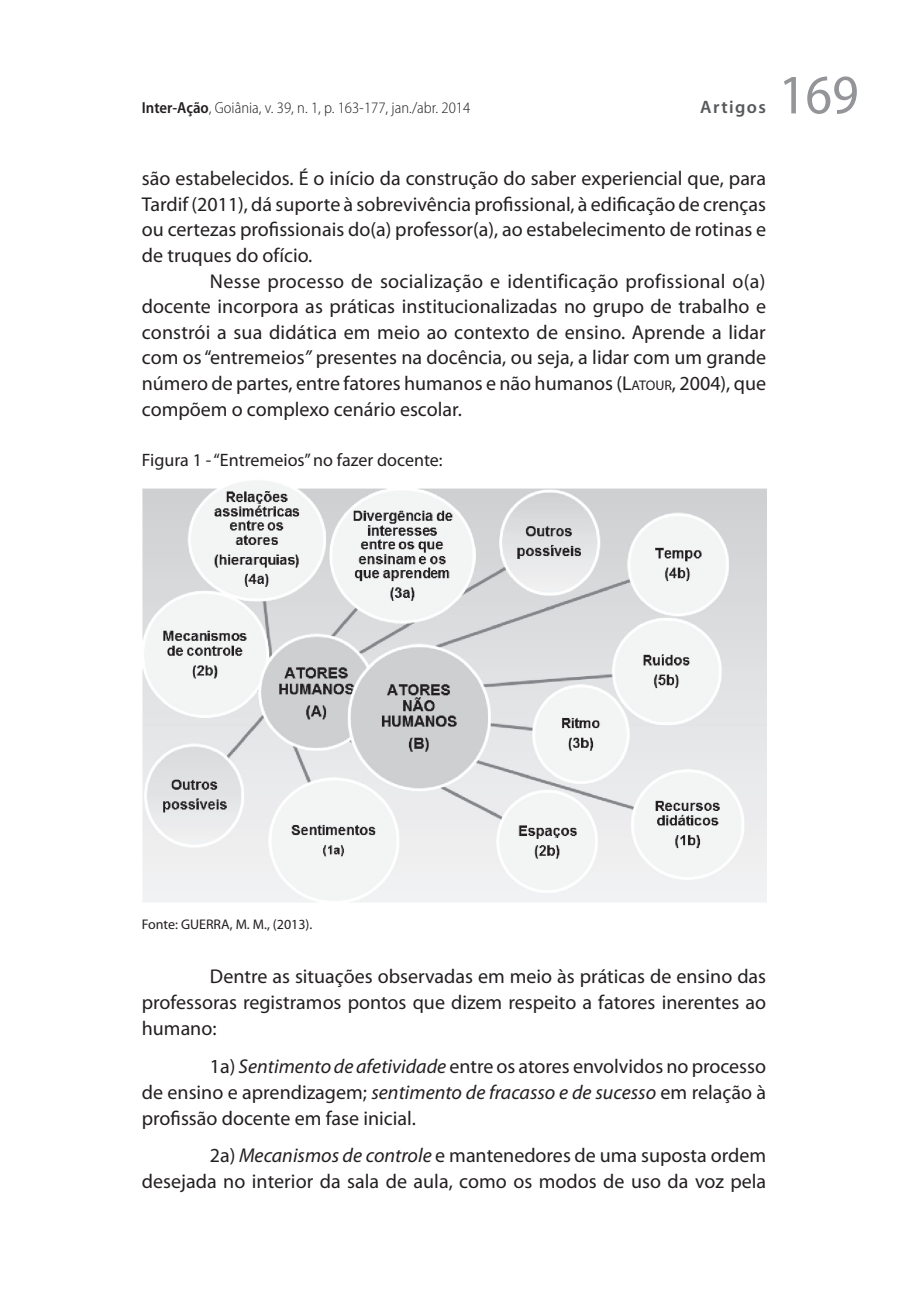
<style>
.page{position:relative;width:908px;height:1304px;background:#fff}
.page>*{position:absolute;margin:0;border:0;box-sizing:border-box;transform-origin:0 0}
.t1{font:semi-condensed 56px "Myriad Pro";color:#939598}
.t2{font:20px/25.6px "Myriad Pro";color:#231f20;text-align:justify}
.t3{font:18px "Myriad Pro";color:#231f20}
.t4{font:600 18px "Myriad Pro";letter-spacing:.08em;color:#57585a}
.t5{font:300 semi-condensed 16px "Myriad Pro";color:#231f20}
.t6{font:14px "Myriad Pro";color:#231f20}
.s1{font-weight:600}
.s2{font-style:italic}
.s3{font-style:inherit}
.s4{font-size:14px}
</style>
<div class="page">
<img style="left:142px;top:481px;width:623px;height:421px">
<p class="t5" style="left:142px;top:99px;width:330px"><span class="s1">Inter-Ação</span>, Goiânia, v. 39, n. 1, p. 163-177, jan./abr. 2014</p>
<p class="t4" style="left:700px;top:97px;width:67px">Artigos</p>
<h1 class="t1" style="left:778px;top:64px;width:81px">169</h1>
<p class="t2" style="left:142px;top:166px;width:625px">são estabelecidos. É o início da construção do saber experiencial que, para Tardif (2011), dá suporte à sobrevivência profissional, à edificação de crenças ou certezas profissionais do(a) professor(a), ao estabelecimento de rotinas e de truques do ofício.</p>
<p class="t2" style="left:142px;top:268px;width:625px;text-indent:68px">Nesse processo de socialização e identificação profissional o(a) docente incorpora as práticas institucionalizadas no grupo de trabalho e constrói a sua didática em meio ao contexto de ensino. Aprende a lidar com os “entremeios<span class="s2">”</span> presentes na docência, ou seja, a lidar com um grande número de partes, entre fatores humanos e não humanos (<span class="s3">L</span><span class="s4">ATOUR</span>, 2004), que compõem o complexo cenário escolar.</p>
<p class="t3" style="left:142px;top:450px;width:302px">Figura 1 - “Entremeios” no fazer docente:</p>
<p class="t6" style="left:142px;top:917px;width:172px">Fonte: GUERRA, M. M., (2013).</p>
<p class="t2" style="left:142px;top:964px;width:625px;text-indent:68px">Dentre as situações observadas em meio às práticas de ensino das professoras registramos pontos que dizem respeito a fatores inerentes ao humano:</p>
<p class="t2" style="left:142px;top:1053px;width:625px;text-indent:68px">1a) <span class="s2">Sentimento de afetividade</span> entre os atores envolvidos no processo de ensino e aprendizagem; <span class="s2">sentimento de fracasso e de sucesso</span> em relação à profissão docente em fase inicial.</p>
<p class="t2" style="left:142px;top:1143px;width:625px;text-align:right">2a) <span class="s2">Mecanismos de controle</span> e mantenedores de uma suposta ordem desejada no interior da sala de aula, como os modos de uso da voz pela</p>
</div>
